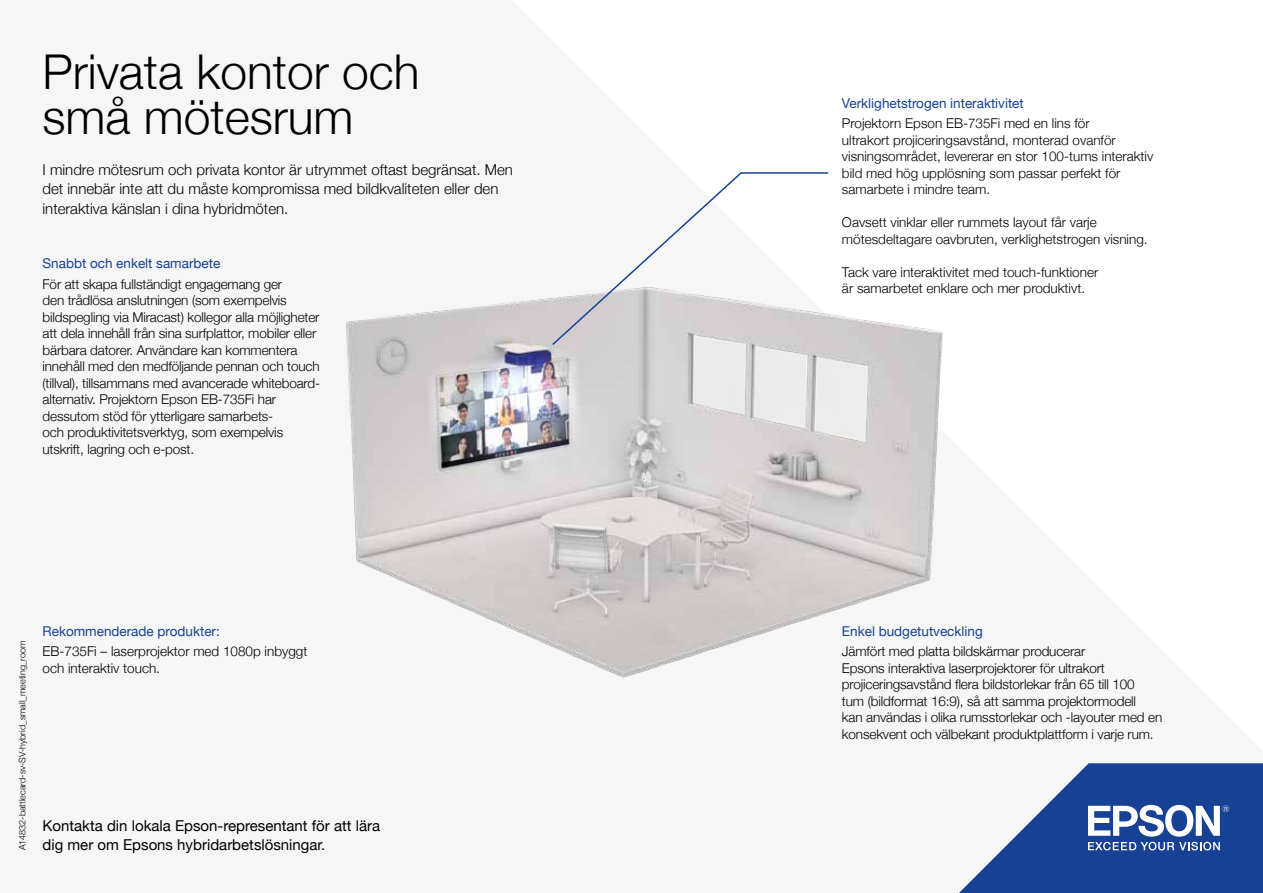
<style>
.page{position:relative;width:1263px;height:893px;background:#fff}
.page>*{position:absolute;margin:0;border:0;box-sizing:border-box;transform-origin:0 0}
.t1{font:300 48px/45px "Helvetica Neue";color:#000}
.t2{font:300 15px/19.5px "Helvetica Neue";color:#000}
.t3{font:15px/19.5px "Helvetica Neue";color:#000}
.t4{font:300 13.5px/16.5px "Helvetica Neue";letter-spacing:-.01em;color:#000}
.t5{font:13.5px "Helvetica Neue";color:#164194}
.t6{font:300 9px "Helvetica Neue";color:#000}
</style>
<div class="page">
<img style="left:345px;top:298px;width:598px;height:381px">
<svg style="left:551px;top:172px;width:279px;height:175px"></svg>
<svg style="left:959px;top:763px;width:304px;height:130px"></svg>
<h1 class="t1" style="left:43px;top:46px;width:379px">Privata kontor och små mötesrum</h1>
<p class="t2" style="left:43px;top:159px;width:472px">I mindre mötesrum och privata kontor är utrymmet oftast begränsat. Men det innebär inte att du måste kompromissa med bildkvaliteten eller den interaktiva känslan i dina hybridmöten.</p>
<p class="t5" style="left:43px;top:254px;width:179px">Snabbt och enkelt samarbete</p>
<p class="t4" style="left:43px;top:275px;width:279px">För att skapa fullständigt engagemang ger<br>den trådlösa anslutningen (som exempelvis bildspegling via Miracast) kollegor alla möjligheter att dela innehåll från sina surfplattor, mobiler eller bärbara datorer. Användare kan kommentera innehåll med den medföljande pennan och touch (tillval), tillsammans med avancerade whiteboard&shy;alternativ. Projektorn Epson EB-735Fi har dessutom stöd för ytterligare samarbets-<br>och produktivitetsverktyg, som exempelvis utskrift, lagring och e-post.</p>
<p class="t6" style="left:15px;top:850px;width:212px;rotate:-90deg">A14832-battlecard-sv-SV-hybrid_small_meeting_room</p>
<p class="t5" style="left:43px;top:621px;width:179px">Rekommenderade produkter:</p>
<p class="t4" style="left:43px;top:642px;width:266px">EB-735Fi – laserprojektor med 1080p inbyggt och interaktiv touch.</p>
<p class="t3" style="left:43px;top:817px;width:339px">Kontakta din lokala Epson-representant för att lära dig mer om Epsons hybridarbetslösningar.</p>
<p class="t5" style="left:842px;top:93px;width:183px">Verklighetstrogen interaktivitet</p>
<p class="t4" style="left:842px;top:114px;width:313px">Projektorn Epson EB-735Fi med en lins för<br>ultrakort projiceringsavstånd, monterad ovanför visningsområdet, levererar en stor 100-tums interaktiv bild med hög upplösning som passar perfekt för samarbete i mindre team.</p>
<p class="t4" style="left:842px;top:213px;width:307px">Oavsett vinklar eller rummets layout får varje mötesdeltagare oavbruten, verklighetstrogen visning.</p>
<p class="t4" style="left:842px;top:263px;width:258px">Tack vare interaktivitet med touch-funktioner är samarbetet enklare och mer produktivt.</p>
<p class="t5" style="left:842px;top:621px;width:142px">Enkel budgetutveckling</p>
<p class="t4" style="left:842px;top:642px;width:322px">Jämfört med platta bildskärmar producerar<br>Epsons interaktiva laserprojektorer för ultrakort projiceringsavstånd flera bildstorlekar från 65 till 100<br>tum (bildformat 16:9), så att samma projektormodell<br>kan användas i olika rumsstorlekar och -layouter med en konsekvent och välbekant produktplattform i varje rum.</p>
</div>
